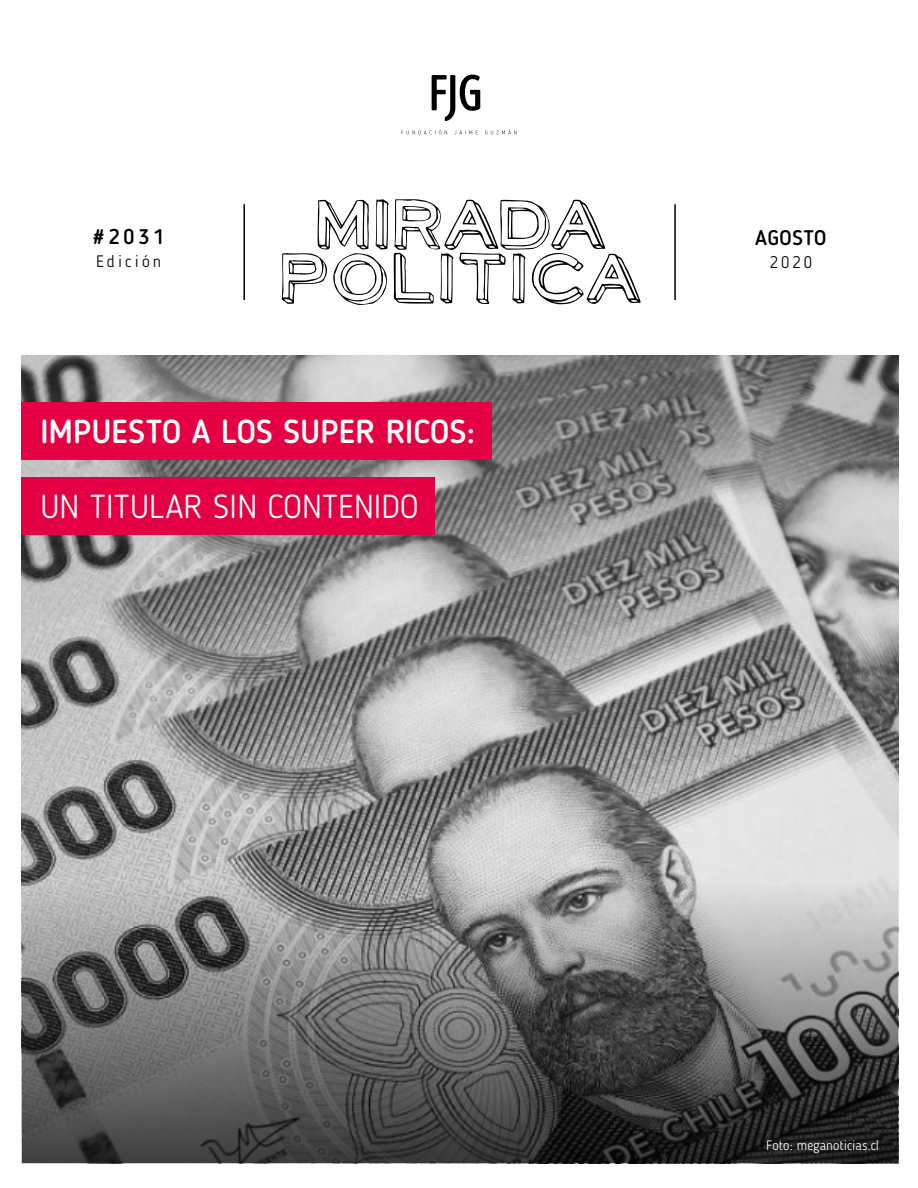
<style>
.page{position:relative;width:918px;height:1188px;background:#fff}
.page>*{position:absolute;margin:0;border:0;box-sizing:border-box;transform-origin:0 0}
.t1{font:500 33px "Blogger Sans";letter-spacing:.01em;color:#fff}
.t2{font:300 33px "Blogger Sans";letter-spacing:.01em;color:#fff}
.t3{font:500 21px "Blogger Sans";letter-spacing:.025em;color:#000}
.t4{font:300 16.5px "Blogger Sans";letter-spacing:.19em;color:#000}
.t5{font:300 13.5px "Blogger Sans";color:#fff}
</style>
<div class="page">
<hr style="left:243px;top:204px;width:2px;height:96px;background:#000">
<hr style="left:674px;top:204px;width:2px;height:96px;background:#000">
<svg style="left:432px;top:75px;width:48px;height:46px"></svg>
<svg style="left:401px;top:129px;width:46px;height:5px"></svg>
<svg style="left:455px;top:130px;width:23px;height:4px"></svg>
<svg style="left:485px;top:129px;width:32px;height:5px"></svg>
<img style="left:21px;top:356px;width:877px;height:808px">
<svg style="left:22px;top:883px;width:875px;height:280px;background:#666"></svg>
<svg style="left:282px;top:199px;width:359px;height:106px"></svg>
<div style="left:21px;top:478px;width:414px;height:57px;background:#e40043"></div>
<div style="left:21px;top:403px;width:471px;height:57px;background:#e40043"></div>
<p class="t3" style="left:93px;top:224px;width:73px">#2031</p>
<p class="t4" style="left:96px;top:251px;width:67px">Edición</p>
<p class="t1" style="left:40px;top:412px;width:436px">IMPUESTO A LOS SUPER RICOS:</p>
<p class="t2" style="left:40px;top:487px;width:379px">UN TITULAR SIN CONTENIDO</p>
<p class="t3" style="left:755px;top:225px;width:73px">AGOSTO</p>
<p class="t4" style="left:770px;top:252px;width:44px">2020</p>
<p class="t5" style="left:766px;top:1138px;width:114px">Foto: meganoticias.cl</p>
</div>
